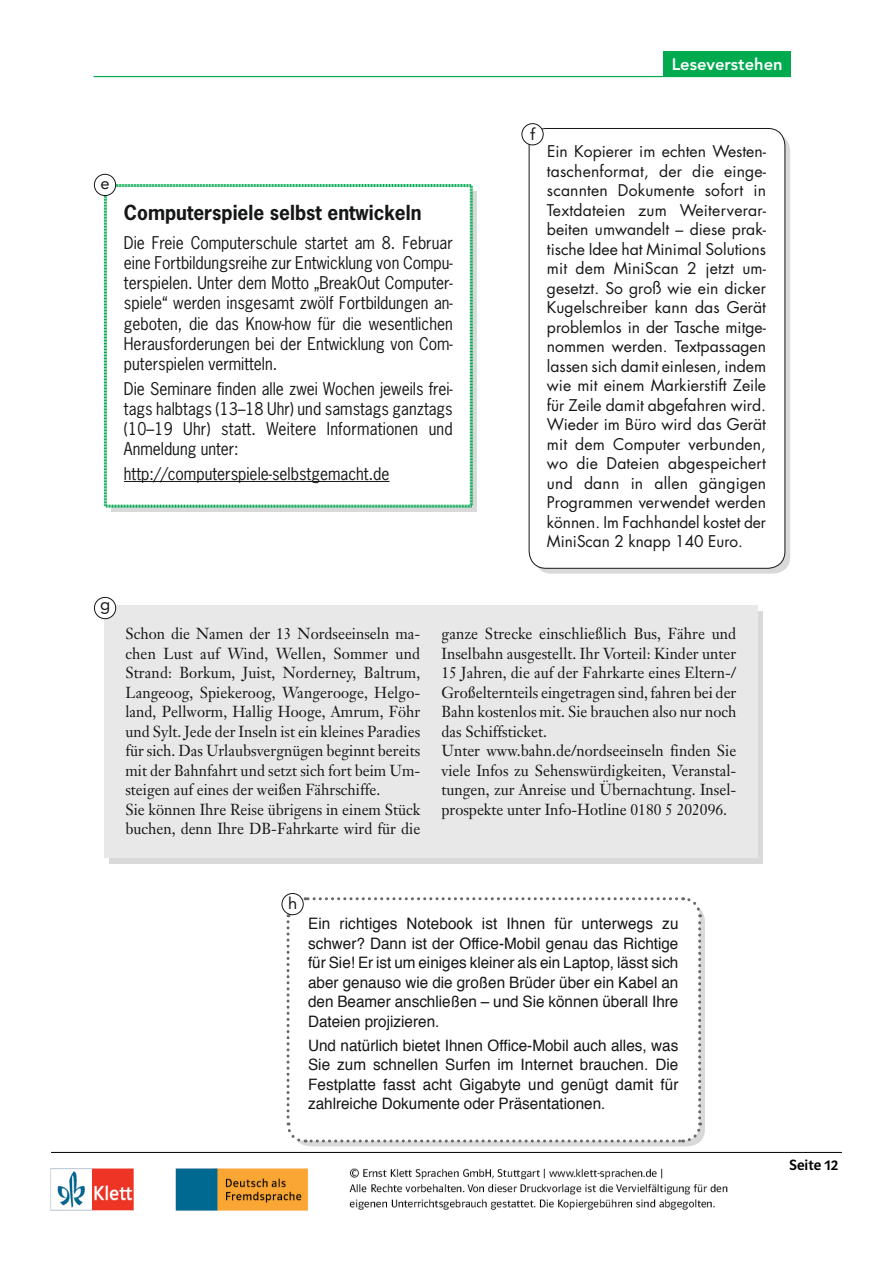
<style>
.page{position:relative;width:893px;height:1263px;background:#fff}
.page>*{position:absolute;margin:0;border:0;box-sizing:border-box;transform-origin:0 0}
.t1{font:700 19.5px "News Gothic";color:#151616}
.t2{font:16.5px/20.2px "News Gothic";color:#151616;text-align:justify;scale:.95 1}
.t3{font:800 16.5px "Avenir";color:#fff}
.t4{font:16.5px "Avenir";color:#151616}
.t5{font:15.75px/19.5px "Janson Text";color:#151616;scale:.95 1}
.t6{font:15.75px/19.5px "Futura";color:#151616;text-align:justify}
.t7{font:15.75px/19.5px "Helvetica";color:#151616;text-align:justify}
.t8{font:15px "Polo ST11 K Krftg";color:#000}
</style>
<div class="page">
<hr style="left:94px;top:76px;width:697px;height:1px;background:#00aa4f">
<div style="left:663px;top:51px;width:128px;height:26px;background:#00aa4f"></div>
<div style="left:111px;top:191px;width:366px;height:320px;background:#d9d9da"></div>
<div style="left:104px;top:184px;width:369px;height:324px;background:#fff"></div>
<div style="left:94px;top:174px;width:22px;height:22px;background:#fff;border-radius:50%"></div>
<div style="left:94px;top:174px;width:22px;height:22px;border:1px solid #151616;border-radius:50%"></div>
<div style="left:534px;top:134px;width:256px;height:440px;background:linear-gradient(to right,#d9d9da,#d6d6d7);border-radius:17px"></div>
<div style="left:529px;top:128px;width:256px;height:440px;background:#fff;border-radius:17px"></div>
<div style="left:529px;top:128px;width:256px;height:441px;border:1px solid #151616;border-radius:17px"></div>
<div style="left:522px;top:124px;width:21px;height:21px;background:#fff;border-radius:50%"></div>
<div style="left:521px;top:123px;width:23px;height:22px;border:1px solid #151616;border-radius:50%"></div>
<div style="left:109px;top:611px;width:654px;height:252px;background:#d9d9da"></div>
<div style="left:104px;top:605px;width:654px;height:253px;background:#e8e8e8"></div>
<div style="left:94px;top:597px;width:22px;height:22px;background:#fff;border-radius:50%"></div>
<div style="left:94px;top:597px;width:22px;height:22px;border:1px solid #151616;border-radius:50%"></div>
<svg style="left:285px;top:895px;width:418px;height:249px"></svg>
<div style="left:282px;top:893px;width:21px;height:22px;background:#fff;border-radius:50%"></div>
<div style="left:281px;top:893px;width:23px;height:22px;border:1px solid #151616;border-radius:50%"></div>
<hr style="left:51px;top:1152px;width:791px;height:1px;background:#000">
<img style="left:50px;top:1168px;width:678px;height:43px">
<p class="t3" style="left:672px;top:58px;width:112px">Leseverstehen</p>
<p class="t4" style="left:100px;top:177px;width:11px">e</p>
<p class="t1" style="left:124px;top:205px;width:299px">Computerspiele selbst entwickeln</p>
<p class="t2" style="left:124px;top:234px;width:348px">Die Freie Computerschule startet am 8. Februar eine Fortbildungsreihe zur Entwicklung von Compu&shy;terspielen. Unter dem Motto „BreakOut Computer&shy;spiele“ werden insgesamt zwölf Fortbildungen an&shy;geboten, die das Know-how für die wesentlichen Herausforderungen bei der Entwicklung von Com&shy;puterspielen vermitteln.</p>
<p class="t2" style="left:124px;top:380px;width:348px">Die Seminare finden alle zwei Wochen jeweils frei&shy;tags halbtags (13–18 Uhr) und samstags ganztags (10–19 Uhr) statt. Weitere Informationen und Anmeldung unter:</p>
<p class="t2" style="left:124px;top:465px;width:281px">http://computerspiele-selbstgemacht.de</p>
<p class="t4" style="left:530px;top:127px;width:7px">f</p>
<p class="t6" style="left:547px;top:143px;width:221px">Ein Kopierer im echten Westen&shy;taschenformat, der die einge&shy;scannten Dokumente sofort in Textdateien zum Weiterverar&shy;beiten umwandelt – diese prak&shy;tische Idee hat Minimal Solutions mit dem MiniScan 2 jetzt um&shy;gesetzt. So groß wie ein dicker Kugelschreiber kann das Gerät problemlos in der Tasche mitge&shy;nommen werden. Textpassagen lassen sich damit einlesen, indem wie mit einem Markierstift Zeile für Zeile damit abgefahren wird.<br>Wieder im Büro wird das Gerät mit dem Computer verbunden, wo die Dateien abgespeichert und dann in allen gängigen Programmen verwendet werden können. Im Fachhandel kostet der MiniScan 2 knapp 140 Euro.</p>
<p class="t4" style="left:100px;top:598px;width:12px">g</p>
<p class="t5" style="left:125px;top:625px;width:312px">Schon die Namen der 13 Nordseeinseln ma&shy;chen Lust auf Wind, Wellen, Sommer und Strand: Borkum, Juist, Norderney, Baltrum, Langeoog, Spiekeroog, Wange rooge, Helgo&shy;land, Pellworm, Hallig Hooge, Amrum, Föhr und Sylt. Jede der Inseln ist ein kleines Paradies für sich. Das Urlaubsvergnügen beginnt bereits mit der Bahnfahrt und setzt sich fort beim Um&shy;steigen auf eines der weißen Fährschiffe.<br>Sie können Ihre Reise übrigens in einem Stück buchen, denn Ihre DB-Fahrkarte wird für die</p>
<p class="t5" style="left:442px;top:625px;width:312px">ganze Strecke einschließlich Bus, Fähre und Inselbahn ausgestellt. Ihr Vorteil: Kinder unter 15 Jahren, die auf der Fahrkarte eines Eltern-/ Großelternteils eingetragen sind, fahren bei der Bahn kostenlos mit. Sie brauchen also nur noch das Schiffsticket.<br>Unter www.bahn.de/nordseeinseln finden Sie viele Infos zu Sehenswürdigkeiten, Veranstal&shy;tungen, zur Anreise und Übernachtung. Insel&shy;prospekte unter Info-Hotline 0180 5 202096.</p>
<p class="t4" style="left:288px;top:897px;width:11px">h</p>
<p class="t7" style="left:308px;top:915px;width:372px">Ein richtiges Notebook ist Ihnen für unterwegs zu schwer? Dann ist der Office-Mobil genau das Richtige für Sie! Er ist um einiges kleiner als ein Laptop, lässt sich aber genauso wie die großen Brüder über ein Kabel an den Beamer anschließen – und Sie können überall Ihre Dateien projizieren.</p>
<p class="t7" style="left:308px;top:1037px;width:372px">Und natürlich bietet Ihnen Office-Mobil auch alles, was Sie zum schnellen Surfen im Internet brauchen. Die Festplatte fasst acht Gigabyte und genügt damit für zahlreiche Dokumente oder Präsentationen.</p>
<p class="t8" style="left:789px;top:1157px;width:50px">Seite 12</p>
</div>
